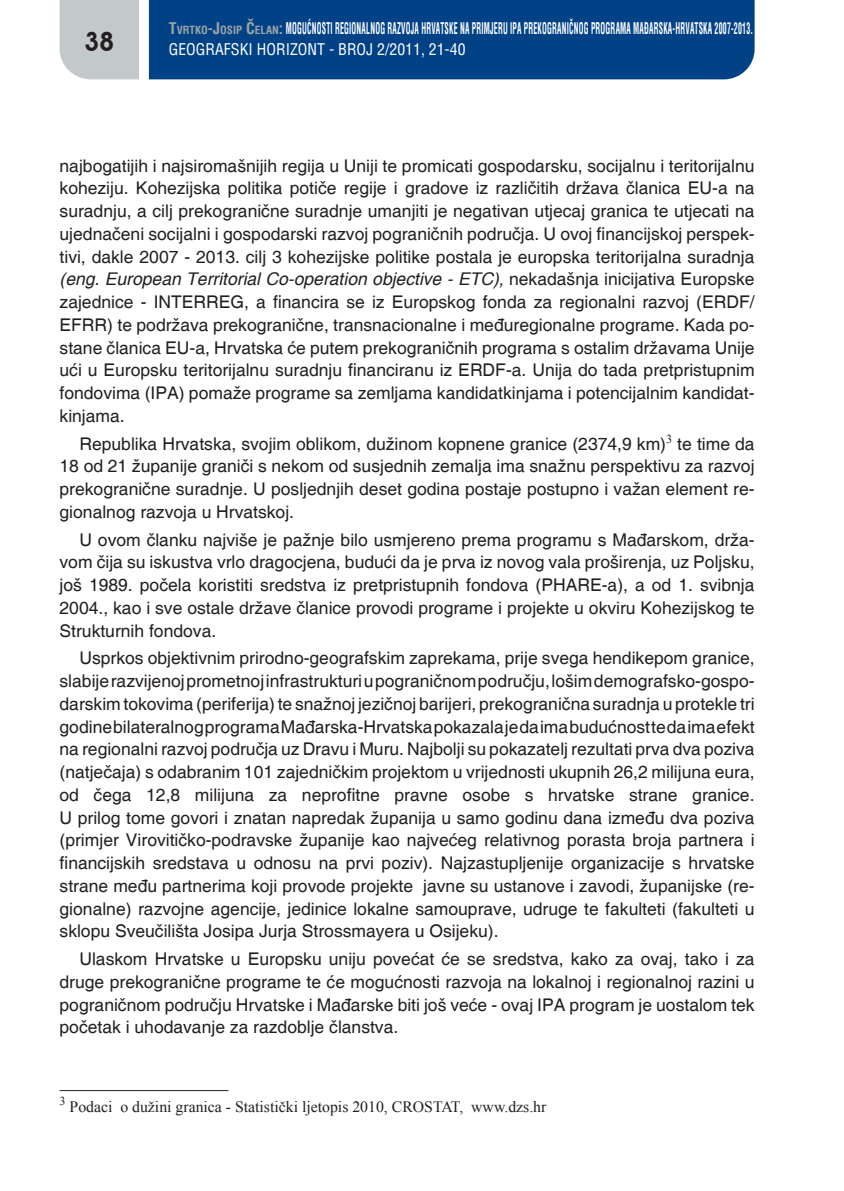
<style>
.page{position:relative;width:844px;height:1191px;background:#fff}
.page>*{position:absolute;margin:0;border:0;box-sizing:border-box;transform-origin:0 0}
.t1{font:600 26.25px "Avant Garde IT Cby BT";color:#231f20}
.Standard__Web{font:17.5px/22.8px "Helvetica";color:#231f20;text-align:justify}
.t2{font:700 condensed 15.75px "Helvetica";letter-spacing:.025em;color:#fff;scale:.5 1}
.Tekst_fusnote{font:15.75px "Times New Roman";color:#231f20}
.t3{font:condensed 15.75px "Helvetica";color:#fff}
.s1{color:#9ea4a7}
.s2{font-size:11.03px;color:#9ea4a7}
.s3{font-style:italic}
</style>
<div class="page">
<div style="left:149px;top:0;width:605px;height:79px;background:#014286"></div>
<div style="left:60px;top:0;width:79px;height:79px;background:#c3c8ca"></div>
<hr style="left:60px;top:1090px;width:168px;height:1px;background:#231f20">
<h1 class="t1" style="left:84px;top:26px;width:32px">38</h1>
<p class="t2" style="left:169px;top:18px;width:1169px"><span class="s1">T</span><span class="s2">VRTKO</span><span class="s1">-J</span><span class="s2">OSIP</span> <span class="s1">Č</span><span class="s2">ELAN</span><span class="s1">:</span> MOGUĆNOSTI REGIONALNOG RAZVOJA HRVATSKE NA PRIMJERU IPA PREKOGRANIČNOG PROGRAMA MAĐARSKA-HRVATSKA 2007-2013.</p>
<p class="t3" style="left:169px;top:39px;width:298px">GEOGRAFSKI HORIZONT - BROJ 2/2011, 21-40</p>
<p class="Standard__Web" style="left:60px;top:155px;width:696px">najbogatijih i najsiromašnijih regija u Uniji te promicati gospodarsku, socijalnu i teritorijalnu koheziju. Kohezijska politika potiče regije i gradove iz različitih država članica EU-a na suradnju, a cilj prekogranične suradnje umanjiti je negativan utjecaj granica te utjecati na ujednačeni socijalni i gospodarski razvoj pograničnih područja. U ovoj financijskoj perspek&shy;tivi, dakle 2007 - 2013. cilj 3 kohezijske politike postala je europska teritorijalna suradnja <span class="s3">(eng. European Territorial Co-operation objective - ETC),</span> nekadašnja inicijativa Europske zajednice - INTERREG, a financira se iz Europskog fonda za regionalni razvoj (ERDF/ EFRR) te podržava prekogranične, transnacionalne i međuregionalne programe. Kada po&shy;stane članica EU-a, Hrvatska će putem prekograničnih programa s ostalim državama Unije ući u Europsku teritorijalnu suradnju financiranu iz ERDF-a. Unija do tada pretpristupnim fondovima (IPA) pomaže programe sa zemljama kandidatkinjama i potencijalnim kandidat&shy;kinjama.</p>
<p class="Standard__Web" style="left:60px;top:433px;width:696px;text-indent:20px">Republika Hrvatska, svojim oblikom, dužinom kopnene granice (2374,9 km)<sup>3</sup> te time da 18 od 21 županije graniči s nekom od susjednih zemalja ima snažnu perspektivu za razvoj prekogranične suradnje. U posljednjih deset godina postaje postupno i važan element re&shy;gionalnog razvoja u Hrvatskoj.</p>
<p class="Standard__Web" style="left:60px;top:529px;width:696px;text-indent:20px">U ovom članku najviše je pažnje bilo usmjereno prema programu s Mađarskom, drža&shy;vom čija su iskustva vrlo dragocjena, budući da je prva iz novog vala proširenja, uz Poljsku, još 1989. počela koristiti sredstva iz pretpristupnih fondova (PHARE-a), a od 1. svibnja 2004., kao i sve ostale države članice provodi programe i projekte u okviru Kohezijskog te Strukturnih fondova.</p>
<p class="Standard__Web" style="left:60px;top:647px;width:696px;text-indent:20px">Usprkos objektivnim prirodno-geografskim zaprekama, prije svega hendikepom granice, slabije razvijenoj prometnoj infrastrukturi u pograničnom području, lošim demografsko-gospo&shy;darskim tokovima (periferija) te snažnoj jezičnoj barijeri, prekogranična suradnja u protekle tri godine bilateralnog programa Mađarska-Hrvatska pokazala je da ima budućnost te da ima efekt na regionalni razvoj područja uz Dravu i Muru. Najbolji su pokazatelj rezultati prva dva poziva (natječaja) s odabranim 101 zajedničkim projektom u vrijednosti ukupnih 26,2 milijuna eura, od čega 12,8 milijuna za neprofitne pravne osobe s hrvatske strane granice.<br>U prilog tome govori i znatan napredak županija u samo godinu dana između dva poziva (primjer Virovitičko-podravske županije kao najvećeg relativnog porasta broja partnera i financijskih sredstava u odnosu na prvi poziv). Najzastupljenije organizacije s hrvatske strane među partnerima koji provode projekte javne su ustanove i zavodi, županijske (re&shy;gionalne) razvojne agencije, jedinice lokalne samouprave, udruge te fakulteti (fakulteti u sklopu Sveučilišta Josipa Jurja Strossmayera u Osijeku).</p>
<p class="Standard__Web" style="left:60px;top:948px;width:696px;text-indent:20px">Ulaskom Hrvatske u Europsku uniju povećat će se sredstva, kako za ovaj, tako i za druge prekogranične programe te će mogućnosti razvoja na lokalnoj i regionalnoj razini u pograničnom području Hrvatske i Mađarske biti još veće - ovaj IPA program je uostalom tek početak i uhodavanje za razdoblje članstva.</p>
<p class="Tekst_fusnote" style="left:60px;top:1095px;width:488px"><sup>3</sup> Podaci o dužini granica - Statistički ljetopis 2010, CROSTAT, www.dzs.hr</p>
</div>
